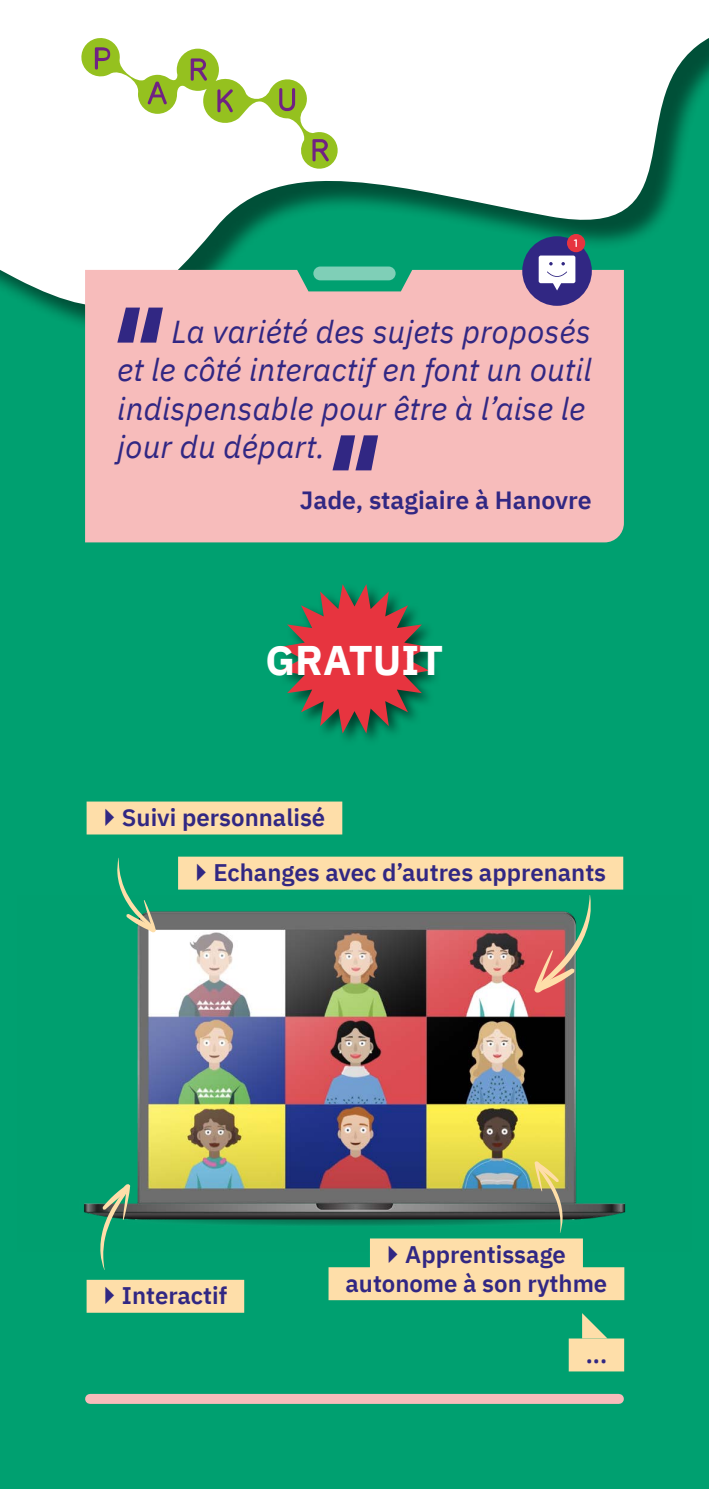
<style>
.page{position:relative;width:709px;height:1489px;background:#fff}
.page>*{position:absolute;margin:0;border:0;box-sizing:border-box;transform-origin:0 0}
.t1{font:700 41.25px "IBM Plex Sans";color:#fff}
.t2{font:italic 31.75px/38.5px "IBM Plex Sans";color:#312783}
.t3{font:600 25px "IBM Plex Sans";color:#312783}
.t4{font:600 24px/28.8px "IBM Plex Sans";color:#312783}
.t5{font:500 10.75px "Gotham Rounded";color:#fff}
</style>
<div class="page">
<div style="left:0;top:0;width:709px;height:1488px;background:#00a070"></div>
<svg style="left:0;top:0;width:709px;height:325px;fill:#fff"></svg>
<svg style="left:81px;top:38px;width:257px;height:131px;background:#e4ebcd"></svg>
<img style="left:84px;top:911px;width:542px;height:340px">
<div style="left:87px;top:801px;width:255px;height:33px;background:#fedea9"></div>
<div style="left:87px;top:1279px;width:157px;height:33px;background:#fedea9"></div>
<div style="left:370px;top:1238px;width:213px;height:33px;background:#fedea9"></div>
<div style="left:328px;top:1267px;width:296px;height:32px;background:#fedea9"></div>
<div style="left:178px;top:856px;width:445px;height:33px;background:#fedea9"></div>
<div style="left:85px;top:270px;width:539px;height:272px;background:#f7bcbb"></div>
<div style="left:522px;top:236px;width:70px;height:70px;background:#312783;border-radius:50%"></div>
<svg style="left:538px;top:255px;width:37px;height:35px"></svg>
<div style="left:567px;top:234px;width:18px;height:18px;background:#e7343f;border-radius:50%"></div>
<div style="left:313px;top:266px;width:82px;height:14px;background:#7fcfb7;border-radius:7px"></div>
<svg style="left:117px;top:307px;width:46px;height:35px;background:#775c96"></svg>
<svg style="left:332px;top:435px;width:46px;height:35px;background:#765b96"></svg>
<div style="left:90px;top:1393px;width:529px;height:10px;background:#f7bcbb"></div>
<svg style="left:117px;top:857px;width:39px;height:75px"></svg>
<div style="left:568px;top:1338px;width:56px;height:33px;background:#fedea9"></div>
<svg style="left:582px;top:1313px;width:25px;height:25px"></svg>
<svg style="left:100px;top:1183px;width:30px;height:86px"></svg>
<svg style="left:534px;top:895px;width:57px;height:97px"></svg>
<svg style="left:534px;top:1160px;width:29px;height:72px"></svg>
<svg style="left:280px;top:584px;width:149px;height:149px"></svg>
<p class="t5" style="left:574px;top:236px;width:6px">1</p>
<p class="t2" style="left:117px;top:309px;width:476px;text-indent:54px">La variété des sujets proposés et le côté interactif en font un outil indispensable pour être à l’aise le jour du départ.</p>
<p class="t3" style="left:300px;top:481px;width:293px">Jade, stagiaire à Hanovre</p>
<p class="t1" style="left:265px;top:627px;width:179px">GRATUIT</p>
<p class="t4" style="left:122px;top:801px;width:205px">Suivi personnalisé</p>
<p class="t4" style="left:213px;top:856px;width:394px">Echanges avec d’autres apprenants</p>
<p class="t4" style="left:122px;top:1279px;width:107px">Interactif</p>
<p class="t4" style="left:345px;top:1237px;width:263px;text-indent:60px">Apprentissage autonome à son rythme</p>
<p class="t4" style="left:585px;top:1337px;width:23px">...</p>
</div>
